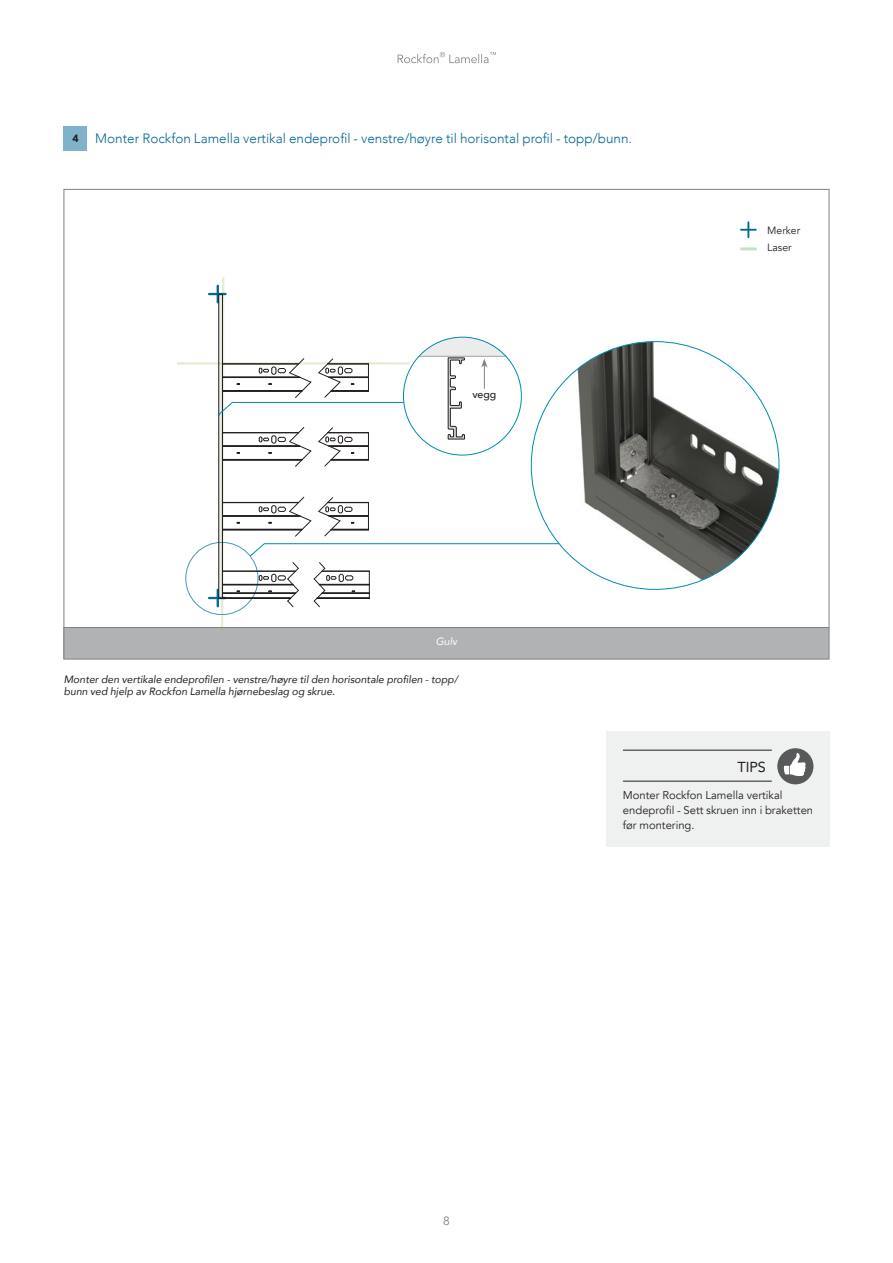
<style>
.page{position:relative;width:893px;height:1263px;background:#fff}
.page>*{position:absolute;margin:0;border:0;box-sizing:border-box;transform-origin:0 0}
.t1{font:14.4px "Avenir";color:#231f20}
.t2{font:300 13.5px "Avenir";color:#006893}
.t3{font:12px "Avenir";color:#808285}
.t4{font:11.25px/15px "Avenir";color:#231f20}
.t5{font:italic 10.5px/12.6px "Avenir";color:#231f20}
.t6{font:10.5px/17.1px "Avenir";color:#231f20}
.t7{font:500 10.5px "Avenir";color:#231f20}
.t8{font:italic 10.5px "Avenir";color:#fff}
.s1{font-weight:900;font-size:10.5px;color:#231f20}
</style>
<div class="page">
<svg style="left:398px;top:52px;width:98px;height:11px"></svg>
<div style="left:64px;top:627px;width:765px;height:32px;background:#b0b2b4"></div>
<hr style="left:64px;top:627px;width:765px;height:1px;background:#808285">
<img style="left:531px;top:342px;width:248px;height:247px;border-radius:124px">
<svg style="left:178px;top:277px;width:382px;height:354px"></svg>
<div style="left:64px;top:126px;width:23px;height:25px;background:#80b3c9"></div>
<hr style="left:740px;top:247px;width:17px;height:3px;background:#c2e2c1">
<svg style="left:741px;top:222px;width:15px;height:15px"></svg>
<div style="left:606px;top:731px;width:223px;height:115px;background:#eff0f0"></div>
<hr style="left:623px;top:750px;width:149px;height:1px;background:#231f20">
<hr style="left:623px;top:781px;width:149px;height:1px;background:#231f20">
<div style="left:777px;top:748px;width:36px;height:36px;background:#58595b;border-radius:50%"></div>
<svg style="left:784px;top:753px;width:22px;height:23px"></svg>
<p class="t2" style="left:72px;top:130px;width:561px"><span class="s1">4</span> Monter Rockfon Lamella vertikal endeprofil - venstre/høyre til horisontal profil - topp/bunn.</p>
<p class="t7" style="left:472px;top:386px;width:25px">vegg</p>
<p class="t8" style="left:436px;top:635px;width:23px">Gulv</p>
<p class="t5" style="left:64px;top:672px;width:396px">Monter den vertikale endeprofilen - venstre/høyre til den horisontale profilen - topp/ bunn ved hjelp av Rockfon Lamella hjørnebeslag og skrue.</p>
<p class="t6" style="left:767px;top:222px;width:35px">Merker<br>Laser</p>
<p class="t3" style="left:443px;top:1213px;width:8px">8</p>
<h1 class="t1" style="left:738px;top:755px;width:30px">TIPS</h1>
<p class="t4" style="left:623px;top:788px;width:192px">Monter Rockfon Lamella vertikal endeprofil - Sett skruen inn i braketten før montering.</p>
</div>
